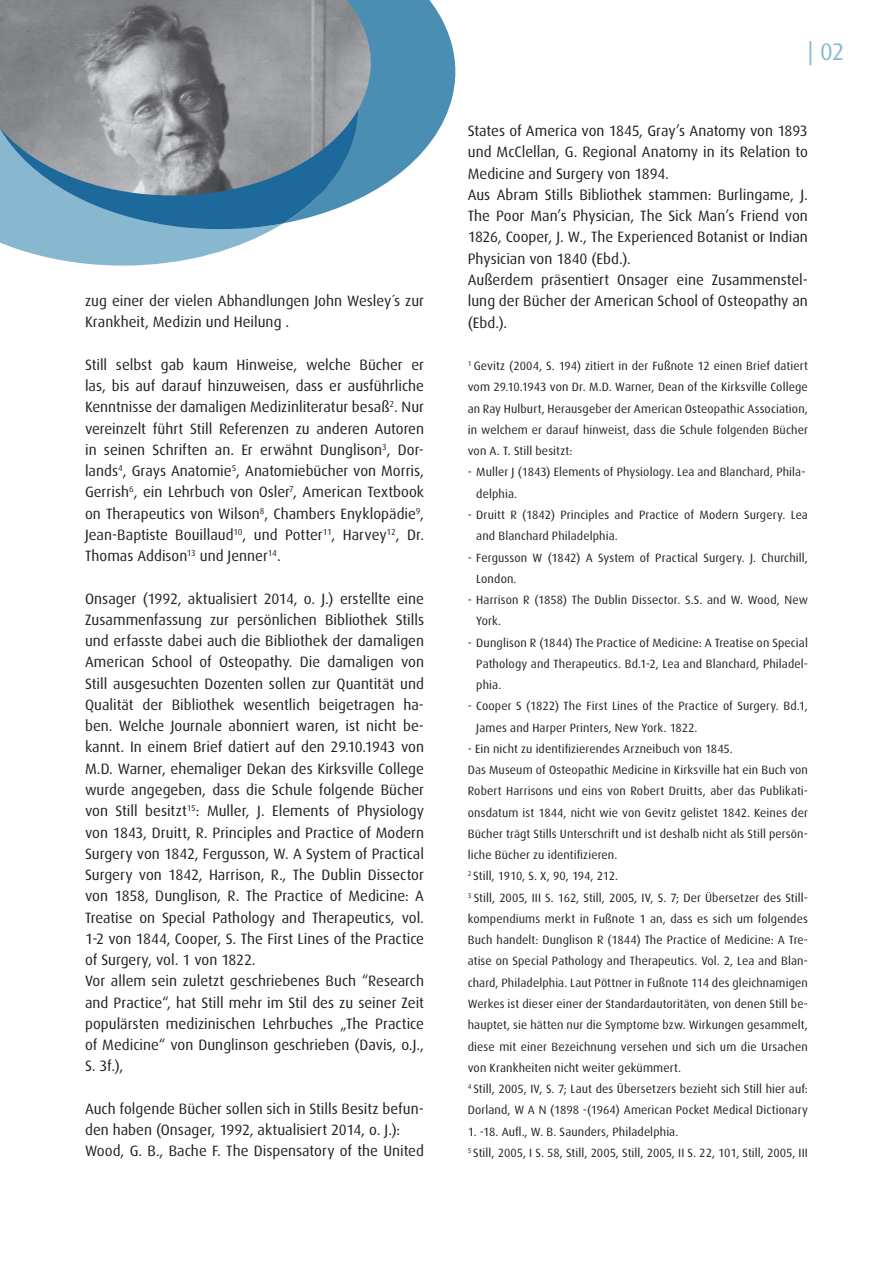
<style>
.page{position:relative;width:893px;height:1263px;background:#fff}
.page>*{position:absolute;margin:0;border:0;box-sizing:border-box;transform-origin:0 0}
.t1{font:24px "Dax";color:#87b8d0}
.t2{font:15px/21.3px "Dax";color:#231f20}
.t3{font:12px/21.3px "Dax";letter-spacing:.01em;color:#231f20}
</style>
<div class="page">
<svg style="left:0;top:229px;width:274px;height:37px;fill:#87b8d0"></svg>
<svg style="left:0;top:0;width:456px;height:199px;background:#8597a2"></svg>
<svg style="left:0;top:109px;width:358px;height:120px;background:#7794a7"></svg>
<p class="t2" style="left:85px;top:290px;width:341px">zug einer der vielen Abhandlungen John Wesley´s zur<br>Krankheit, Medizin und Heilung .</p>
<p class="t2" style="left:85px;top:354px;width:341px;text-align:justify">Still selbst gab kaum Hinweise, welche Bücher er las, bis auf darauf hinzuweisen, dass er ausführliche Kenntnisse der damaligen Medizinliteratur besaß<sup>2</sup>. Nur vereinzelt führt Still Referenzen zu anderen Autoren in seinen Schriften an. Er erwähnt Dunglison<sup>3</sup>, Dor&shy;lands<sup>4</sup>, Grays Anatomie<sup>5</sup>, Anatomiebücher von Morris, Gerrish<sup>6</sup>, ein Lehrbuch von Osler<sup>7</sup>, American Textbook on Therapeutics von Wilson<sup>8</sup>, Chambers Enyklopädie<sup>9</sup>, Jean-Baptiste Bouillaud<sup>10</sup>, und Potter<sup>11</sup>, Harvey<sup>12</sup>, Dr.<br>Thomas Addison<sup>13</sup> und Jenner<sup>14</sup>.</p>
<p class="t2" style="left:85px;top:588px;width:341px">Onsager (1992, aktualisiert 2014, o. J.) erstellte eine Zusammenfassung zur persönlichen Bibliothek Stills und erfasste dabei auch die Bibliothek der damaligen American School of Osteopathy. Die damaligen von Still ausgesuchten Dozenten sollen zur Quantität und Qualität der Bibliothek wesentlich beigetragen ha&shy;ben. Welche Journale abonniert waren, ist nicht be&shy;kannt. In einem Brief datiert auf den 29.10.1943 von M.D. Warner, ehemaliger Dekan des Kirksville College wurde angegeben, dass die Schule folgende Bücher von Still besitzt<sup>15</sup>: Muller, J. Elements of Physiology von 1843, Druitt, R. Principles and Practice of Modern Surgery von 1842, Fergusson, W. A System of Practical Surgery von 1842, Harrison, R., The Dublin Dissector von 1858, Dunglison, R. The Practice of Medicine: A Treatise on Special Pathology and Therapeutics, vol.<br>1-2 von 1844, Cooper, S. The First Lines of the Practice of Surgery, vol. 1 von 1822.<br>Vor allem sein zuletzt geschriebenes Buch “Research and Practice“, hat Still mehr im Stil des zu seiner Zeit populärsten medizinischen Lehrbuches „The Practice of Medicine“ von Dunglinson geschrieben (Davis, o.J., S. 3f.),</p>
<p class="t2" style="left:85px;top:1098px;width:341px">Auch folgende Bücher sollen sich in Stills Besitz befun&shy;den haben (Onsager, 1992, aktualisiert 2014, o. J.):<br>Wood, G. B., Bache F. The Dispensatory of the United</p>
<h1 class="t1" style="left:808px;top:38px;width:38px">| 02</h1>
<p class="t2" style="left:468px;top:120px;width:342px">States of America von 1845, Gray’s Anatomy von 1893 und McClellan, G. Regional Anatomy in its Relation to Medicine and Surgery von 1894.<br>Aus Abram Stills Bibliothek stammen: Burlingame, J.<br>The Poor Man’s Physician, The Sick Man’s Friend von 1826, Cooper, J. W., The Experienced Botanist or Indian Physician von 1840 (Ebd.).<br>Außerdem präsentiert Onsager eine Zusammenstel&shy;lung der Bücher der American School of Osteopathy an (Ebd.).</p>
<p class="t3" style="left:468px;top:355px;width:342px;text-align:justify"><sup>1</sup> Gevitz (2004, S. 194) zitiert in der Fußnote 12 einen Brief datiert vom 29.10.1943 von Dr. M.D. Warner, Dean of the Kirksville College an Ray Hulburt, Herausgeber der American Osteopathic Association, in welchem er darauf hinweist, dass die Schule folgenden Bücher von A. T. Still besitzt:</p>
<p class="t3" style="left:476px;top:462px;width:331px;text-indent:-9px">- Muller J (1843) Elements of Physiology. Lea and Blanchard, Phila&shy;delphia.</p>
<p class="t3" style="left:476px;top:504px;width:333px;text-indent:-9px">- Druitt R (1842) Principles and Practice of Modern Surgery. Lea and Blanchard Philadelphia.</p>
<p class="t3" style="left:476px;top:547px;width:333px;text-indent:-9px">- Fergusson W (1842) A System of Practical Surgery. J. Churchill,<br>London.</p>
<p class="t3" style="left:476px;top:589px;width:333px;text-indent:-9px">- Harrison R (1858) The Dublin Dissector. S.S. and W. Wood, New<br>York.</p>
<p class="t3" style="left:476px;top:632px;width:333px;text-align:justify;text-indent:-9px">- Dunglison R (1844) The Practice of Medicine: A Treatise on Special Pathology and Therapeutics. Bd.1-2, Lea and Blanchard, Philadel&shy;phia.</p>
<p class="t3" style="left:476px;top:696px;width:333px;text-indent:-9px">- Cooper S (1822) The First Lines of the Practice of Surgery. Bd.1,<br>James and Harper Printers, New York. 1822.</p>
<p class="t3" style="left:468px;top:738px;width:342px">- Ein nicht zu identifizierendes Arzneibuch von 1845.<br>Das Museum of Osteopathic Medicine in Kirksville hat ein Buch von Robert Harrisons und eins von Robert Druitts, aber das Publikati&shy;onsdatum ist 1844, nicht wie von Gevitz gelistet 1842. Keines der Bücher trägt Stills Unterschrift und ist deshalb nicht als Still persön&shy;liche Bücher zu identifizieren.<br><sup>2</sup> Still, 1910, S. X, 90, 194, 212.<br><sup>3</sup> Still, 2005, III S. 162, Still, 2005, IV, S. 7; Der Übersetzer des Still&shy;kompendiums merkt in Fußnote 1 an, dass es sich um folgendes Buch handelt: Dunglison R (1844) The Practice of Medicine: A Tre&shy;atise on Special Pathology and Therapeutics. Vol. 2, Lea and Blan&shy;chard, Philadelphia. Laut Pöttner in Fußnote 114 des gleichnamigen Werkes ist dieser einer der Standardautoritäten, von denen Still be&shy;hauptet, sie hätten nur die Symptome bzw. Wirkungen gesammelt, diese mit einer Bezeichnung versehen und sich um die Ursachen von Krankheiten nicht weiter gekümmert.<br><sup>4</sup> Still, 2005, IV, S. 7; Laut des Übersetzers bezieht sich Still hier auf:<br>Dorland, W A N (1898 -(1964) American Pocket Medical Dictionary</p>
<p class="t3" style="left:468px;top:1121px;width:342px">1. -18. Aufl., W. B. Saunders, Philadelphia.<br><sup>5</sup> Still, 2005, I S. 58, Still, 2005, Still, 2005, II S. 22, 101, Still, 2005, III</p>
</div>
